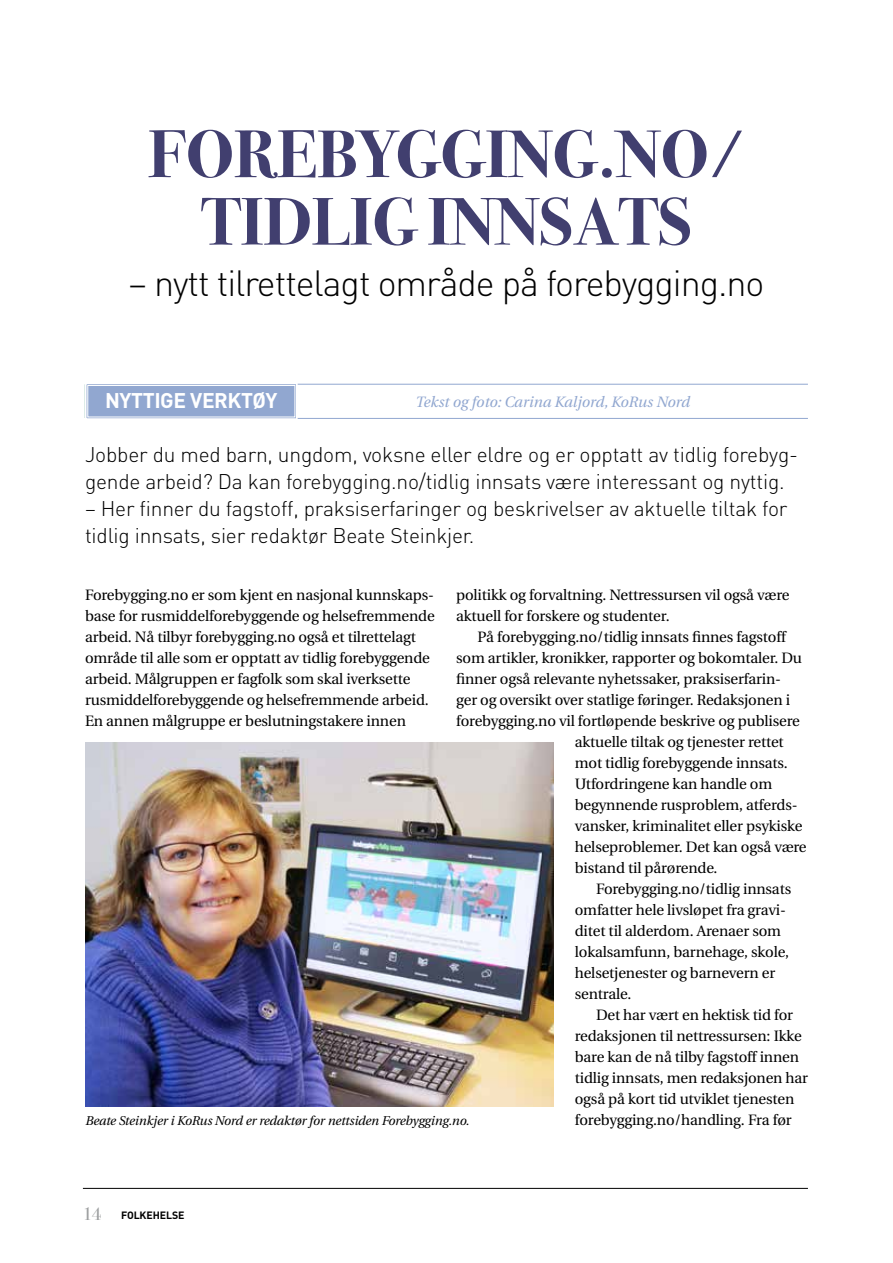
<style>
.page{position:relative;width:893px;height:1263px;background:#fff}
.page>*{position:absolute;margin:0;border:0;box-sizing:border-box;transform-origin:0 0}
.t1{font:700 67.5px/67.5px "Bodoni Svty Two ITCTT";color:#413f6f;text-align:center}
.t2{font:300 36px "DIN";letter-spacing:-.03em;color:#000}
.t3{font:300 21px/27px "DIN";letter-spacing:-.01em;color:#000}
.t4{font:700 21px "DIN";letter-spacing:-.02em;color:#fff}
.t5{font:15px/21px "Utopia";letter-spacing:-.01em;color:#000}
.t6{font:italic 15px "Utopia";color:#91a7d0}
.t7{font:italic 12.75px "Utopia";letter-spacing:-.01em;color:#000}
.t8{font:10.5px "DIN Bold Alternate";letter-spacing:-.01em;color:#000}
.s1{font-family:"Bodoni Svty Two ITCTT";font-size:18px;color:#9c9e9f}
</style>
<div class="page">
<hr style="left:297px;top:384px;width:511px;height:1px;background:#91a7d0">
<hr style="left:297px;top:418px;width:511px;height:1px;background:#91a7d0">
<svg style="left:84px;top:383px;width:214px;height:36px;background:#9cb0d4"></svg>
<div style="left:88px;top:385px;width:207px;height:32px;border:1px solid #fff"></div>
<img style="left:85px;top:742px;width:469px;height:365px">
<hr style="left:83px;top:1188px;width:725px;height:1px;background:#000">
<h1 class="t1" style="left:148px;top:115px;width:598px">FOREBYGGING.NO/<br>TIDLIG INNSATS</h1>
<h2 class="t2" style="left:129px;top:261px;width:637px">– nytt tilrettelagt område på forebygging.no</h2>
<h3 class="t4" style="left:105px;top:387px;width:174px">NYTTIGE VERKTØY</h3>
<p class="t6" style="left:415px;top:394px;width:276px">Tekst og foto: Carina Kaljord, KoRus Nord</p>
<h3 class="t3" style="left:85px;top:441px;width:714px">Jobber du med barn, ungdom, voksne eller eldre og er opptatt av tidlig forebyg&shy;gende arbeid? Da kan forebygging.no/tidlig innsats være interessant og nyttig.</h3>
<h3 class="t3" style="left:85px;top:495px;width:704px">– Her finner du fagstoff, praksiserfaringer og beskrivelser av aktuelle tiltak for tidlig innsats, sier redaktør Beate Steinkjer.</h3>
<p class="t5" style="left:85px;top:585px;width:351px">Forebygging.no er som kjent en nasjonal kunnskaps&shy;base for rusmiddelforebyggende og helsefremmende arbeid. Nå tilbyr forebygging.no også et tilrettelagt område til alle som er opptatt av tidlig forebyggende arbeid. Målgruppen er fagfolk som skal iverksette rusmiddelforebyggende og helsefremmende arbeid.<br>En annen målgruppe er beslutningstakere innen</p>
<p class="t5" style="left:456px;top:585px;width:335px">politikk og forvaltning. Nettressursen vil også være aktuell for forskere og studenter.</p>
<p class="t5" style="left:477px;top:627px;width:310px">På forebygging.no/tidlig innsats finnes fagstoff</p>
<p class="t5" style="left:456px;top:648px;width:347px">som artikler, kronikker, rapporter og bokomtaler. Du</p>
<p class="t5" style="left:456px;top:669px;width:327px">finner også relevante nyhetssaker, praksiserfarin-</p>
<p class="t5" style="left:456px;top:690px;width:336px">ger og oversikt over statlige føringer. Redaksjonen i</p>
<p class="t5" style="left:456px;top:711px;width:345px">forebygging.no vil fortløpende beskrive og publisere</p>
<p class="t5" style="left:575px;top:732px;width:210px">aktuelle tiltak og tjenester rettet</p>
<p class="t5" style="left:575px;top:753px;width:214px">mot tidlig forebyggende innsats.</p>
<p class="t5" style="left:575px;top:774px;width:199px">Utfordringene kan handle om</p>
<p class="t5" style="left:575px;top:795px;width:224px">begynnende rusproblem, atferds-</p>
<p class="t5" style="left:575px;top:816px;width:229px">vansker, kriminalitet eller psykiske</p>
<p class="t5" style="left:575px;top:837px;width:233px">helseproblemer. Det kan også være</p>
<p class="t5" style="left:575px;top:858px;width:144px">bistand til pårørende.</p>
<p class="t5" style="left:596px;top:879px;width:197px">Forebygging.no/tidlig innsats</p>
<p class="t5" style="left:575px;top:900px;width:213px">omfatter hele livsløpet fra gravi-</p>
<p class="t5" style="left:575px;top:921px;width:208px">ditet til alderdom. Arenaer som</p>
<p class="t5" style="left:575px;top:942px;width:216px">lokalsamfunn, barnehage, skole,</p>
<p class="t5" style="left:575px;top:963px;width:202px">helsetjenester og barnevern er</p>
<p class="t5" style="left:575px;top:984px;width:58px">sentrale.</p>
<p class="t5" style="left:596px;top:1005px;width:198px">Det har vært en hektisk tid for</p>
<p class="t5" style="left:575px;top:1026px;width:228px">redaksjonen til nettressursen: Ikke</p>
<p class="t5" style="left:575px;top:1047px;width:226px">bare kan de nå tilby fagstoff innen</p>
<p class="t5" style="left:575px;top:1068px;width:235px">tidlig innsats, men redaksjonen har</p>
<p class="t5" style="left:575px;top:1089px;width:221px">også på kort tid utviklet tjenesten</p>
<p class="t5" style="left:575px;top:1110px;width:218px">forebygging.no/handling. Fra før</p>
<p class="t7" style="left:85px;top:1114px;width:386px">Beate Steinkjer i KoRus Nord er redaktør for nettsiden Forebygging.no.</p>
<p class="t8" style="left:83px;top:1209px;width:103px"><span class="s1">14</span> FOLKEHELSE</p>
</div>
